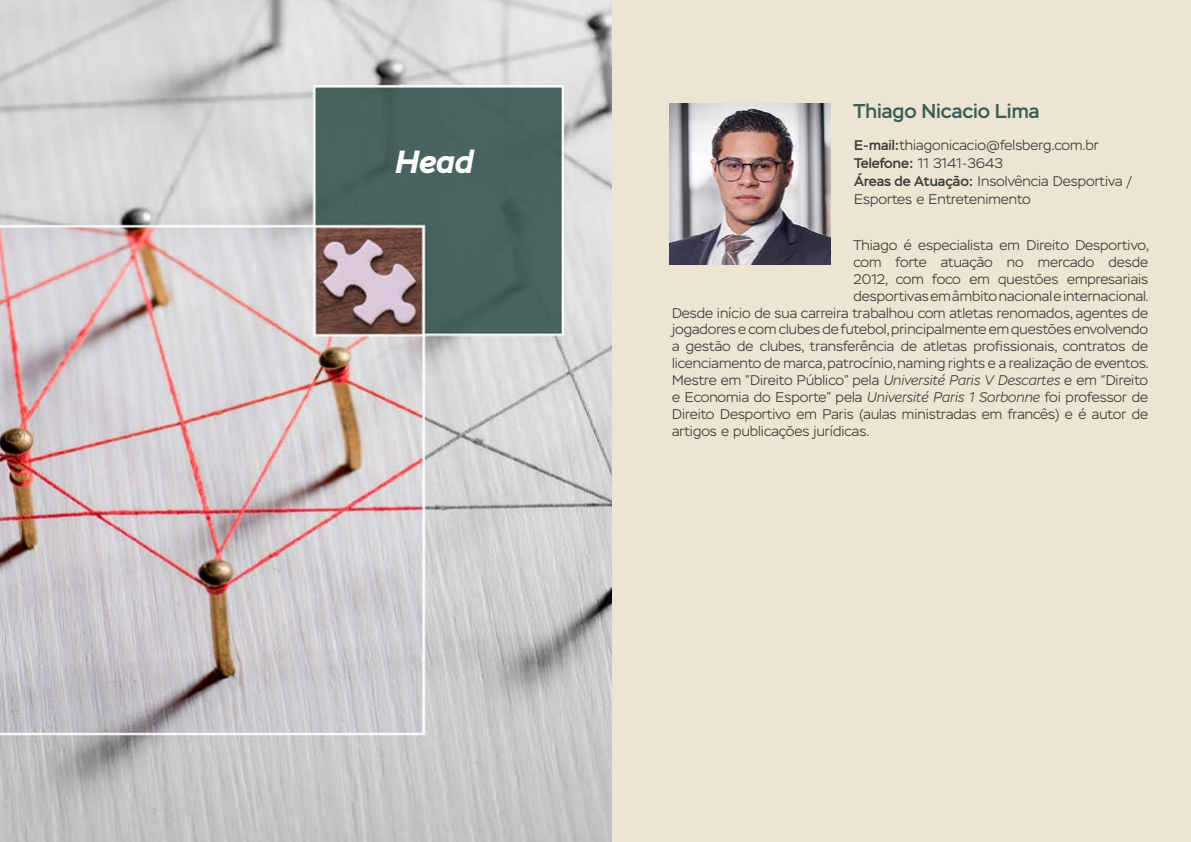
<style>
.page{position:relative;width:1191px;height:842px;background:#fff}
.page>*{position:absolute;margin:0;border:0;box-sizing:border-box;transform-origin:0 0}
.t1{font:italic 700 32px "Stem";color:#fff}
.t2{font:500 20px "Stem";color:#3c5d58}
.t3{font:300 14px/18px "Stem";color:#3c3c3b}
.s1{font-weight:500}
.s2{font-style:italic}
</style>
<div class="page">
<img style="left:0;top:0;width:612px;height:842px">
<div style="left:612px;top:0;width:579px;height:842px;background:#ede5d1"></div>
<img style="left:669px;top:104px;width:162px;height:161px">
<h2 class="t2" style="left:853px;top:99px;width:187px">Thiago Nicacio Lima</h2>
<h1 class="t1" style="left:394px;top:141px;width:80px">Head</h1>
<p class="t3" style="left:854px;top:136px;width:279px"><span class="s1">E-mail:</span>thiagonicacio@felsberg.com.br <span class="s1">Telefone:</span> 11 3141-3643<br><span class="s1">Áreas de Atuação:</span> Insolvência Desportiva / Esportes e Entretenimento</p>
<p class="t3" style="left:853px;top:236px;width:297px">Thiago é especialista em Direito Desportivo,</p>
<p class="t3" style="left:853px;top:253px;width:296px">com forte atuação no mercado desde</p>
<p class="t3" style="left:853px;top:270px;width:296px">2012, com foco em questões empresariais</p>
<p class="t3" style="left:853px;top:287px;width:297px">desportivas em âmbito nacional e internacional.</p>
<p class="t3" style="left:672px;top:304px;width:477px">Desde início de sua carreira trabalhou com atletas renomados, agentes de</p>
<p class="t3" style="left:672px;top:321px;width:477px">jogadores e com clubes de futebol, principalmente em questões envolvendo</p>
<p class="t3" style="left:672px;top:338px;width:478px">a gestão de clubes, transferência de atletas profissionais, contratos de</p>
<p class="t3" style="left:672px;top:355px;width:478px">licenciamento de marca, patrocínio, naming rights e a realização de eventos.</p>
<p class="t3" style="left:672px;top:372px;width:478px">Mestre em “Direito Público” pela <span class="s2">Université Paris V Descartes</span> e em “Direito</p>
<p class="t3" style="left:672px;top:389px;width:477px">e Economia do Esporte” pela <span class="s2">Université Paris 1 Sorbonne</span> foi professor de</p>
<p class="t3" style="left:672px;top:406px;width:477px">Direito Desportivo em Paris (aulas ministradas em francês) e é autor de</p>
<p class="t3" style="left:672px;top:423px;width:199px">artigos e publicações jurídicas.</p>
</div>
